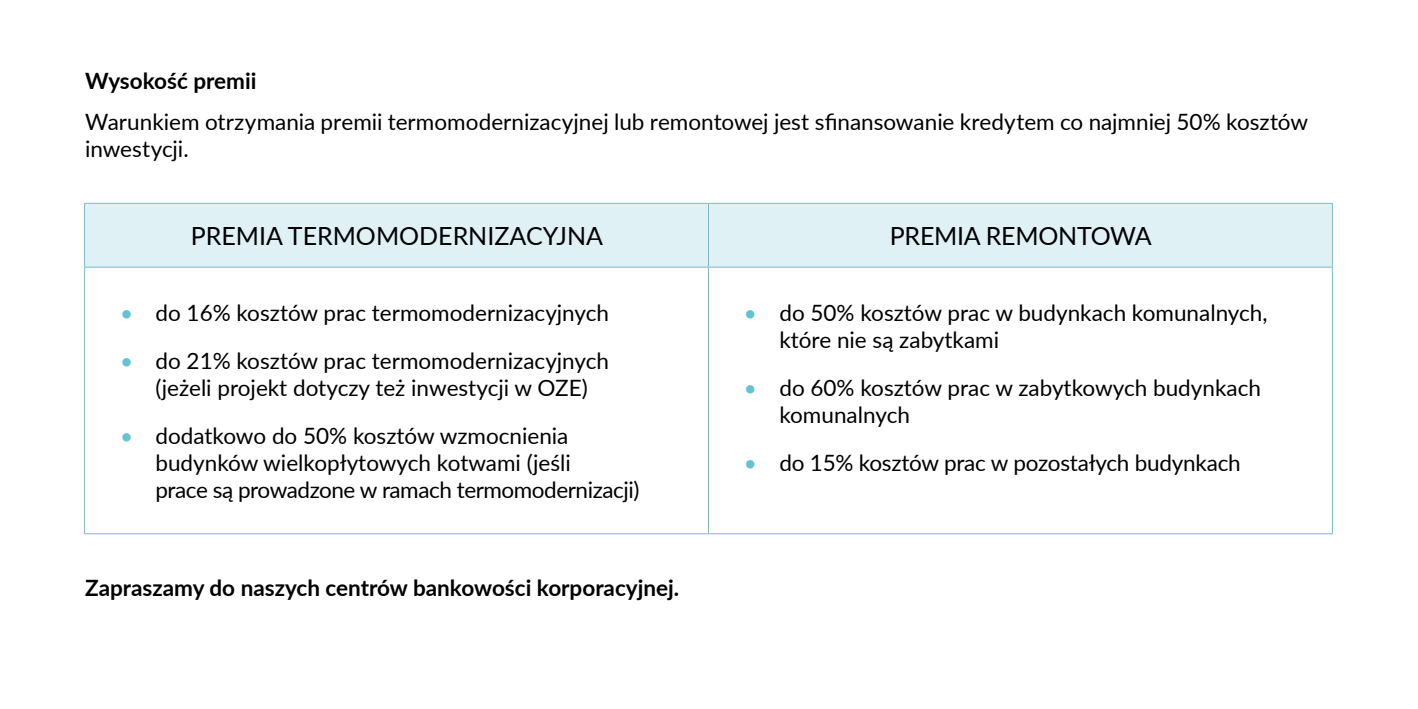
<style>
.page{position:relative;width:1418px;height:709px;background:#fff}
.page>*{position:absolute;margin:0;border:0;box-sizing:border-box;transform-origin:0 0}
.t1{font:25px "Lato";color:#000}
.t2{font:22.5px/27px "Lato";color:#000}
.t3{font:700 22.5px "Lato";color:#000}
.s1{color:#62c3d6}
</style>
<div class="page">
<div style="left:85px;top:204px;width:1246px;height:63px;background:#e0f1f6"></div>
<hr style="left:84px;top:203px;width:624px;height:1px;background:#62c3d6">
<hr style="left:84px;top:204px;width:1px;height:63px;background:#62c3d6">
<hr style="left:708px;top:203px;width:624px;height:1px;background:#62c3d6">
<hr style="left:708px;top:204px;width:1px;height:63px;background:#62c3d6">
<hr style="left:1331px;top:204px;width:1px;height:63px;background:#62c3d6">
<hr style="left:84px;top:267px;width:624px;height:1px;background:#62c3d6">
<hr style="left:84px;top:268px;width:1px;height:265px;background:#62c3d6">
<hr style="left:708px;top:267px;width:624px;height:1px;background:#62c3d6">
<hr style="left:708px;top:268px;width:1px;height:265px;background:#62c3d6">
<hr style="left:1331px;top:268px;width:1px;height:265px;background:#62c3d6">
<hr style="left:84px;top:533px;width:624px;height:1px;background:#62c3d6">
<hr style="left:708px;top:533px;width:624px;height:1px;background:#62c3d6">
<p class="t3" style="left:85px;top:64px;width:173px">Wysokość premii</p>
<p class="t2" style="left:85px;top:108px;width:1224px">Warunkiem otrzymania premii termomodernizacyjnej lub remontowej jest sfinansowanie kredytem co najmniej 50% kosztów inwestycji.</p>
<p class="t1" style="left:191px;top:218px;width:414px">PREMIA TERMOMODERNIZACYJNA</p>
<p class="t1" style="left:889px;top:218px;width:263px">PREMIA REMONTOWA</p>
<p class="t2" style="left:120px;top:298px;width:490px"><span class="s1">•</span> do 16% kosztów prac termomodernizacyjnych</p>
<p class="t2" style="left:155px;top:346px;width:455px;text-indent:-35px"><span class="s1">•</span> do 21% kosztów prac termomodernizacyjnych (jeżeli projekt dotyczy też inwestycji w OZE)</p>
<p class="t2" style="left:155px;top:421px;width:485px;text-indent:-35px"><span class="s1">•</span> dodatkowo do 50% kosztów wzmocnienia budynków wielkopłytowych kotwami (jeśli<br>prace są prowadzone w ramach termomodernizacji)</p>
<p class="t3" style="left:85px;top:571px;width:595px">Zapraszamy do naszych centrów bankowości korporacyjnej.</p>
<p class="t2" style="left:779px;top:298px;width:490px;text-indent:-35px"><span class="s1">•</span> do 50% kosztów prac w budynkach komunalnych, które nie są zabytkami</p>
<p class="t2" style="left:779px;top:373px;width:483px;text-indent:-35px"><span class="s1">•</span> do 60% kosztów prac w zabytkowych budynkach komunalnych</p>
<p class="t2" style="left:744px;top:448px;width:498px"><span class="s1">•</span> do 15% kosztów prac w pozostałych budynkach</p>
</div>
